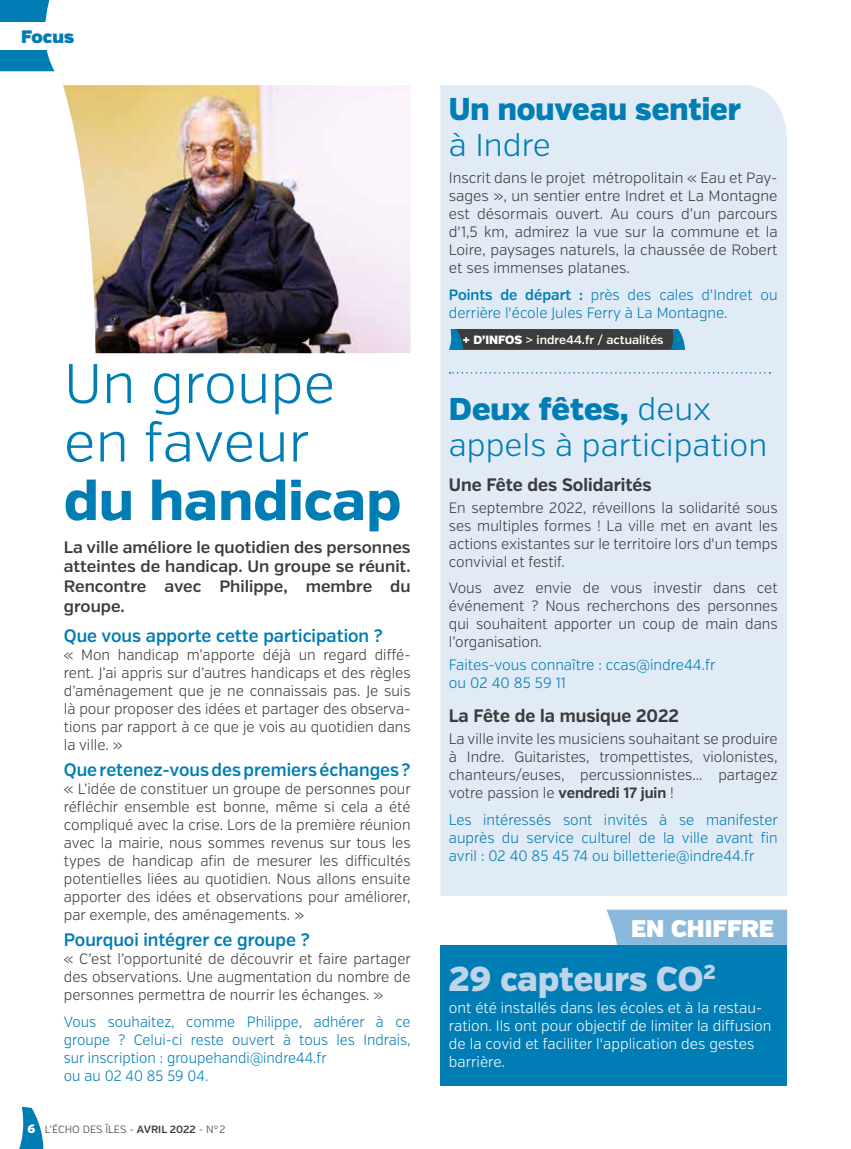
<style>
.page{position:relative;width:851px;height:1149px;background:#fff}
.page>*{position:absolute;margin:0;border:0;box-sizing:border-box;transform-origin:0 0}
.t1{font:300 55.5px/58.5px "Verb";color:#007db5}
.t2{font:800 55.5px "Verb";color:#007db5}
.t3{font:900 34.5px "Verb";color:#bdd4ea;scale:.96 1}
.t4{font:300 31.5px/36px "Verb";color:#007db5}
.t5{font:900 31.5px "Verb";color:#007db5;scale:.95 1}
.t6{font:24px "Verb Ultra";color:#fff}
.t7{font:600 18px "Verb";color:#007db5;scale:.95 1}
.t8{font:700 18px "Verb";color:#3c3c3b;scale:.95 1}
.t9{font:18px "Verb Ultra";color:#007db5}
.t10{font:600 16.5px/19.8px "Verb";color:#3c3c3b;text-align:justify}
.t11{font:300 15px/18px "Verb";color:#3c3c3b;text-align:justify;scale:.95 1}
.t12{font:300 15px/18px "Verb";color:#3c3c3b;text-align:justify}
.t13{font:300 15px/18px "Verb";color:#007db5;scale:.95 1}
.t14{font:300 15px/18px "Verb";color:#fff;scale:.96 1}
.t15{font:300 15px/18px "Verb";color:#007db5;scale:.93 1}
.t16{font:300 15px/18px "Verb";color:#007db5;scale:.96 1}
.t17{font:600 12px "Verb";color:#fff}
.t18{font:300 10.5px "Verb";color:#3c3c3b}
.s1{font-weight:900;font-size:12px;color:#fff}
.s2{font-weight:600}
.s3{font-weight:900}
.s4{font-weight:500}
.s5{font-weight:700}
</style>
<div class="page">
<svg style="left:19px;top:1106px;width:25px;height:42px"></svg>
<svg style="left:0;top:0;width:55px;height:71px;background:#1d8cbd"></svg>
<div style="left:0;top:22px;width:379px;height:28px;background:#fff"></div>
<div style="left:43px;top:1121px;width:224px;height:13px;background:#fff"></div>
<div style="left:440px;top:85px;width:347px;height:810px;background:#e1ebf6"></div>
<svg style="left:449px;top:329px;width:236px;height:21px;background:#3a4549"></svg>
<svg style="left:449px;top:372px;width:321px;height:1px"></svg>
<img style="left:63px;top:85px;width:347px;height:268px">
<div style="left:440px;top:944px;width:347px;height:140px;background:#007db5"></div>
<div style="left:606px;top:909px;width:181px;height:35px;background:#8ab9db"></div>
<p class="t9" style="left:21px;top:26px;width:54px">Focus</p>
<h1 class="t1" style="left:64px;top:355px;width:273px">Un groupe en faveur</h1>
<h1 class="t2" style="left:64px;top:466px;width:339px">du handicap</h1>
<p class="t10" style="left:64px;top:537px;width:348px">La ville améliore le quotidien des personnes atteintes de handicap. Un groupe se réunit.<br>Rencontre avec Philippe, membre du groupe.</p>
<p class="t7" style="left:64px;top:625px;width:337px">Que vous apporte cette participation ?</p>
<p class="t11" style="left:64px;top:646px;width:366px">« Mon handicap m’apporte déjà un regard diffé&shy;rent. J’ai appris sur d’autres handicaps et des règles d’aménagement que je ne connaissais pas. Je suis là pour proposer des idées et partager des observa&shy;tions par rapport à ce que je vois au quotidien dans la ville. »</p>
<p class="t7" style="left:64px;top:758px;width:366px">Que retenez-vous des premiers échanges ?</p>
<p class="t11" style="left:64px;top:780px;width:367px">« L’idée de constituer un groupe de personnes pour réfléchir ensemble est bonne, même si cela a été compliqué avec la crise. Lors de la première réunion avec la mairie, nous sommes revenus sur tous les types de handicap afin de mesurer les difficultés potentielles liées au quotidien. Nous allons ensuite apporter des idées et observations pour améliorer, par exemple, des aménagements. »</p>
<p class="t7" style="left:64px;top:928px;width:260px">Pourquoi intégrer ce groupe ?</p>
<p class="t11" style="left:64px;top:949px;width:367px">« C’est l’opportunité de découvrir et faire partager des observations. Une augmentation du nombre de personnes permettra de nourrir les échanges. »</p>
<p class="t15" style="left:64px;top:1012px;width:374px">Vous souhaitez, comme Philippe, adhérer à ce groupe ? Celui-ci reste ouvert à tous les Indrais, sur inscription : groupehandi@indre44.fr<br>ou au 02 40 85 59 04.</p>
<p class="t18" style="left:27px;top:1122px;width:199px"><span class="s1">6</span> L’ÉCHO DES ÎLES - <span class="s2">AVRIL 2022</span> - N°2</p>
<h3 class="t5" style="left:449px;top:90px;width:309px">Un nouveau sentier</h3>
<h3 class="t4" style="left:449px;top:128px;width:103px">à Indre</h3>
<p class="t12" style="left:449px;top:169px;width:330px">Inscrit dans le projet métropolitain « Eau et Pay&shy;sages », un sentier entre Indret et La Montagne est désormais ouvert. Au cours d’un parcours d'1,5 km, admirez la vue sur la commune et la Loire, paysages naturels, la chaussée de Robert et ses immenses platanes.</p>
<p class="t13" style="left:449px;top:285px;width:347px"><span class="s2">Points de départ :</span> près des cales d'Indret ou derrière l'école Jules Ferry à La Montagne.</p>
<p class="t17" style="left:462px;top:333px;width:202px"><span class="s3">+ D’INFOS</span> <span class="s4">&gt;</span> indre44.fr / actualités</p>
<h3 class="t4" style="left:449px;top:391px;width:320px"><span class="s3">Deux fêtes,</span> deux appels à participation</h3>
<p class="t8" style="left:449px;top:473px;width:215px">Une Fête des Solidarités</p>
<p class="t11" style="left:449px;top:498px;width:347px">En septembre 2022, réveillons la solidarité sous ses multiples formes ! La ville met en avant les actions existantes sur le territoire lors d'un temps convivial et festif.</p>
<p class="t11" style="left:449px;top:579px;width:347px">Vous avez envie de vous investir dans cet événement ? Nous recherchons des personnes qui souhaitent apporter un coup de main dans l’organisation.</p>
<p class="t16" style="left:449px;top:655px;width:279px">Faites-vous connaître : ccas@indre44.fr ou 02 40 85 59 11</p>
<p class="t8" style="left:449px;top:704px;width:244px">La Fête de la musique 2022</p>
<p class="t11" style="left:449px;top:730px;width:347px">La ville invite les musiciens souhaitant se produire à Indre. Guitaristes, trompettistes, violonistes, chanteurs/euses, percussionnistes... partagez votre passion le <span class="s5">vendredi 17 juin</span> !</p>
<p class="t13" style="left:449px;top:810px;width:348px;text-align:justify">Les intéressés sont invités à se manifester auprès du service culturel de la ville avant fin avril : 02 40 85 45 74 ou billetterie@indre44.fr</p>
<h3 class="t6" style="left:631px;top:913px;width:144px">EN CHIFFRE</h3>
<h2 class="t3" style="left:449px;top:957px;width:279px">29 capteurs CO<sup>2</sup></h2>
<p class="t14" style="left:449px;top:998px;width:337px">ont été installés dans les écoles et à la restau&shy;ration. Ils ont pour objectif de limiter la diffusion de la covid et faciliter l'application des gestes barrière.</p>
</div>
